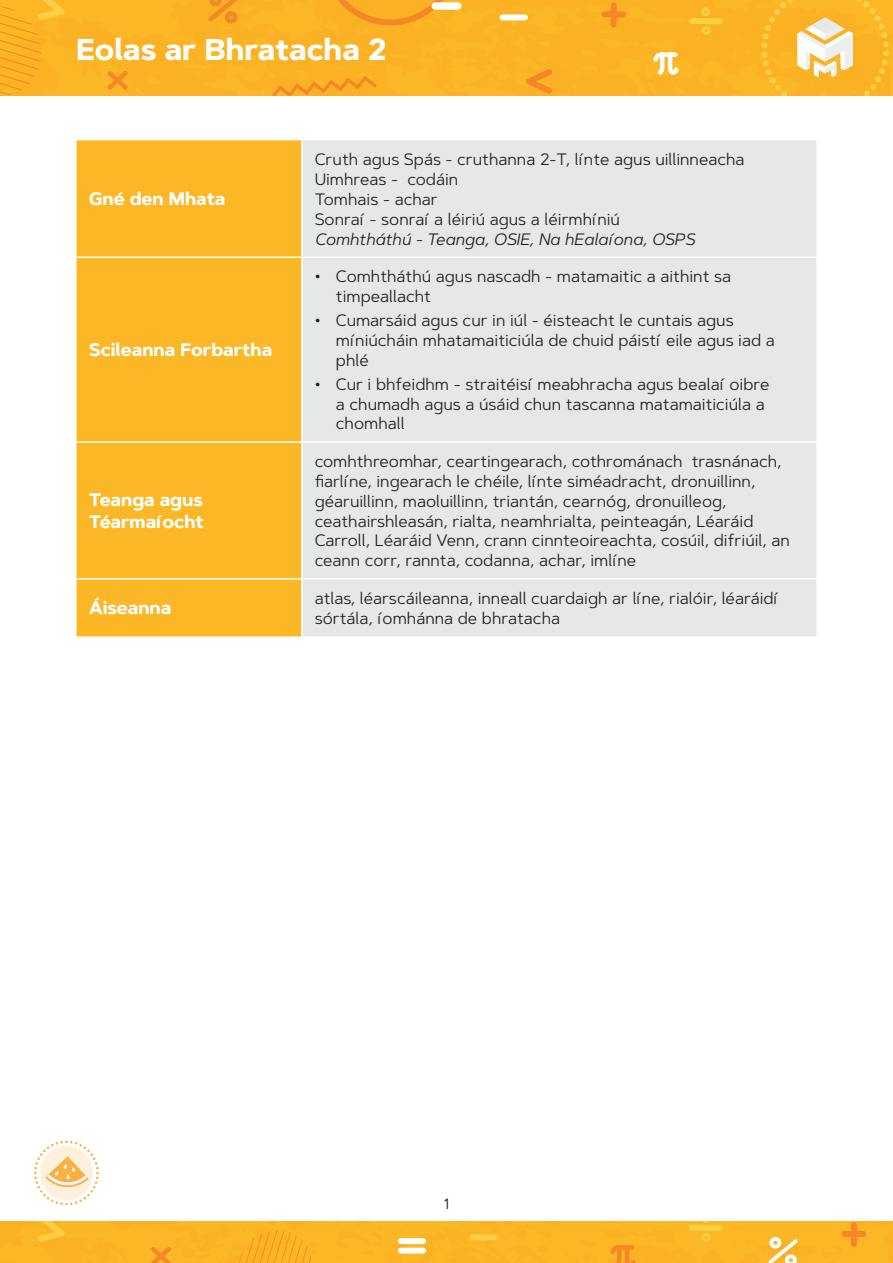
<style>
.page{position:relative;width:893px;height:1263px;background:#fff}
.page>*{position:absolute;margin:0;border:0;box-sizing:border-box;transform-origin:0 0}
.t1{font:700 30px "Artegra Sans";color:#fff}
.Table_Headings{font:700 18px/21.6px "Artegra Sans";color:#fff}
.Body{font:16.5px/19.8px "Artegra Sans";color:#231f20}
.Body-2{font:italic 16.5px "Artegra Sans";color:#231f20}
.t2{font:15px "Artegra Sans";color:#231f20}
</style>
<div class="page">
<div style="left:0;top:0;width:893px;height:96px;background:#fbb124"></div>
<svg style="left:271px;top:75px;width:106px;height:21px;background:#f9a824"></svg>
<svg style="left:103px;top:67px;width:29px;height:27px"></svg>
<svg style="left:0;top:0;width:75px;height:94px;background:#fbb326"></svg>
<svg style="left:514px;top:64px;width:43px;height:32px"></svg>
<div style="left:502px;top:14px;width:23px;height:6px;background:#fff"></div>
<svg style="left:686px;top:5px;width:40px;height:33px"></svg>
<div style="left:604px;top:11px;width:19px;height:6px;background:#f58726"></div>
<div style="left:610px;top:5px;width:7px;height:20px;background:#f58726"></div>
<svg style="left:651px;top:50px;width:30px;height:29px"></svg>
<svg style="left:323px;top:0;width:135px;height:25px;background:#f9a925"></svg>
<svg style="left:204px;top:0;width:38px;height:27px"></svg>
<svg style="left:761px;top:0;width:128px;height:96px;background:#fabf49"></svg>
<div style="left:435px;top:2px;width:23px;height:8px;background:#fff"></div>
<div style="left:0;top:1221px;width:893px;height:42px;background:#fcb726"></div>
<svg style="left:34px;top:1140px;width:64px;height:64px"></svg>
<div style="left:77px;top:140px;width:224px;height:496px;background:#fcb726"></div>
<div style="left:303px;top:140px;width:513px;height:496px;background:#e6e7e9"></div>
<hr style="left:77px;top:256px;width:225px;height:2px;background:#fff">
<hr style="left:302px;top:256px;width:514px;height:2px;background:#fff">
<hr style="left:77px;top:441px;width:225px;height:2px;background:#fff">
<hr style="left:302px;top:441px;width:514px;height:2px;background:#fff">
<hr style="left:77px;top:578px;width:225px;height:2px;background:#fff">
<hr style="left:302px;top:578px;width:514px;height:2px;background:#fff">
<h1 class="t1" style="left:77px;top:28px;width:311px">Eolas ar Bhratacha 2</h1>
<p class="Table_Headings" style="left:89px;top:189px;width:138px">Gné den Mhata</p>
<p class="Table_Headings" style="left:89px;top:340px;width:184px">Scileanna Forbartha</p>
<p class="Table_Headings" style="left:89px;top:490px;width:116px">Teanga agus<br>Téarmaíocht</p>
<p class="Body" style="left:315px;top:149px;width:431px">Cruth agus Spás - cruthanna 2-T, línte agus uillinneacha</p>
<p class="Body" style="left:315px;top:169px;width:145px">Uimhreas - codáin</p>
<p class="Body" style="left:315px;top:189px;width:125px">Tomhais - achar</p>
<p class="Body" style="left:315px;top:209px;width:307px">Sonraí - sonraí a léiriú agus a léirmhíniú</p>
<p class="Body-2" style="left:315px;top:227px;width:381px">Comhtháthú - Teanga, OSIE, Na hEalaíona, OSPS</p>
<p class="Body" style="left:336px;top:266px;width:397px;text-indent:-21px">• Comhtháthú agus nascadh - matamaitic a aithint sa timpeallacht</p>
<p class="Body" style="left:336px;top:310px;width:440px;text-indent:-21px">• Cumarsáid agus cur in iúl - éisteacht le cuntais agus míniúcháin mhatamaiticiúla de chuid páistí eile agus iad a phlé</p>
<p class="Body" style="left:336px;top:374px;width:435px;text-indent:-21px">• Cur i bhfeidhm - straitéisí meabhracha agus bealaí oibre a chumadh agus a úsáid chun tascanna matamaiticiúla a chomhall</p>
<p class="Body" style="left:315px;top:451px;width:477px">comhthreomhar, ceartingearach, cothrománach trasnánach, fiarlíne, ingearach le chéile, línte siméadracht, dronuillinn, géaruillinn, maoluillinn, triantán, cearnóg, dronuilleog, ceathairshleasán, rialta, neamhrialta, peinteagán, Léaráid Carroll, Léaráid Venn, crann cinnteoireachta, cosúil, difriúil, an ceann corr, rannta, codanna, achar, imlíne</p>
<p class="Table_Headings" style="left:89px;top:597px;width:84px">Áiseanna</p>
<p class="Body" style="left:315px;top:588px;width:466px">atlas, léarscáileanna, inneall cuardaigh ar líne, rialóir, léaráidí sórtála, íomhánna de bhratacha</p>
<p class="t2" style="left:444px;top:1193px;width:6px">1</p>
</div>
